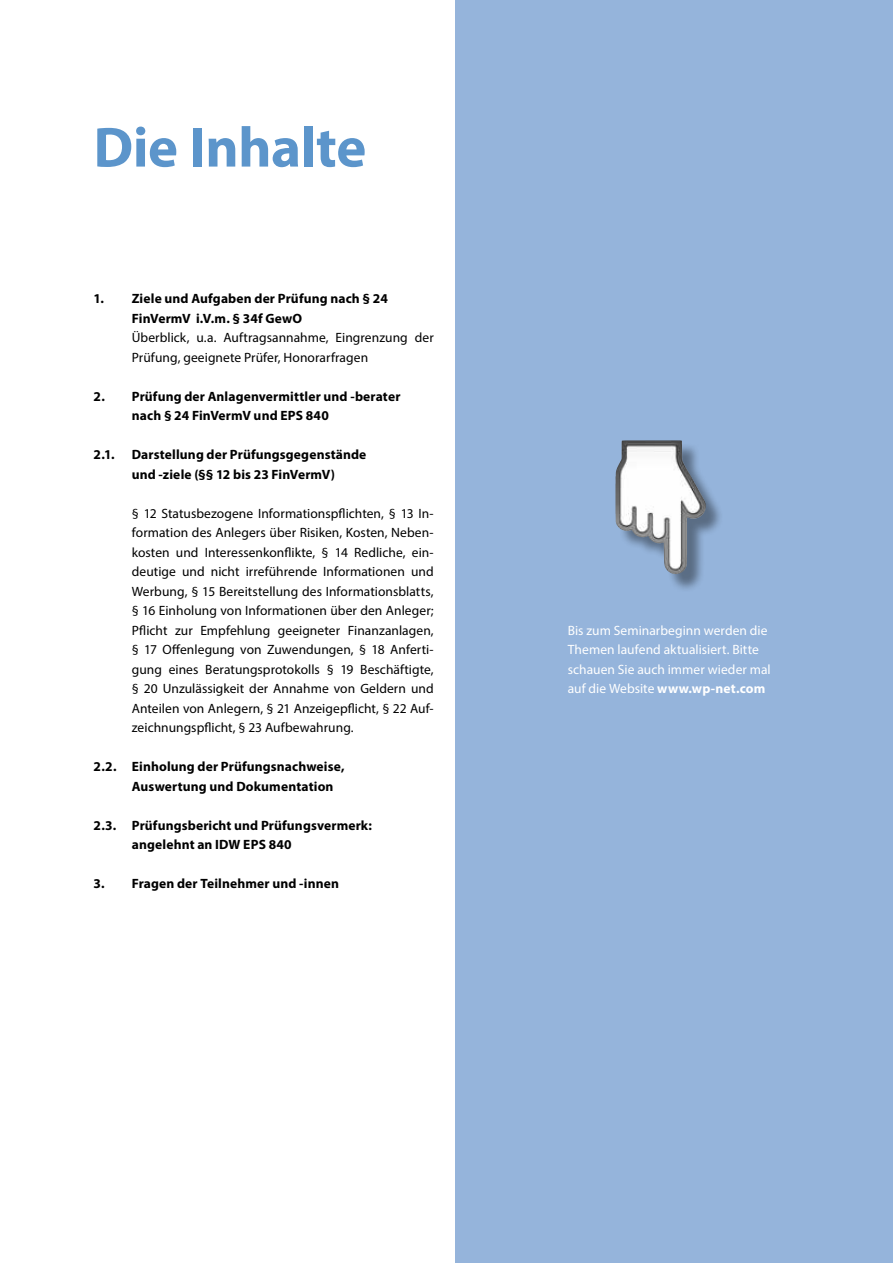
<style>
.page{position:relative;width:893px;height:1263px;background:#fff}
.page>*{position:absolute;margin:0;border:0;box-sizing:border-box;transform-origin:0 0}
.t1{font:700 57px "Myriad Pro";letter-spacing:-.01em;color:#5c95cb}
.t2{font:13.5px/19.5px "Myriad Pro";letter-spacing:.005em;color:#000}
.t3{font:700 13.5px/19.5px "Myriad Pro";letter-spacing:.01em;color:#000}
.t4{font:13.5px/19.5px "Myriad Pro";letter-spacing:.005em;color:#fff}
.s1{font-weight:700}
</style>
<div class="page">
<div style="left:455px;top:0;width:438px;height:1263px;background:#95b4db"></div>
<div style="left:618px;top:443px;width:106px;height:149px;background:#000;opacity:.4"></div>
<img style="left:615px;top:440px;width:65px;height:97px">
<h1 class="t1" style="left:94px;top:110px;width:274px">Die Inhalte</h1>
<p class="t3" style="left:132px;top:288px;width:258px;text-indent:-38px">1. Ziele und Aufgaben der Prüfung nach § 24<br>FinVermV i.V.m. § 34f GewO</p>
<p class="t2" style="left:132px;top:328px;width:303px">Überblick, u.a. Auftragsannahme, Eingrenzung der<br>Prüfung, geeignete Prüfer, Honorarfragen</p>
<p class="t3" style="left:132px;top:386px;width:270px;text-indent:-38px">2. Prüfung der Anlagenvermittler und -berater nach § 24 FinVermV und EPS 840</p>
<p class="t3" style="left:94px;top:444px;width:23px">2.1.</p>
<p class="t3" style="left:132px;top:444px;width:236px">Darstellung der Prüfungsgegenstände und -ziele (§§ 12 bis 23 FinVermV)</p>
<p class="t2" style="left:132px;top:503px;width:303px;text-align:justify">§ 12 Statusbezogene Informationspflichten, § 13 In&shy;formation des Anlegers über Risiken, Kosten, Neben&shy;kosten und Interessenkonflikte, § 14 Redliche, ein&shy;deutige und nicht irreführende Informationen und Werbung, § 15 Bereitstellung des Informationsblatts, § 16 Einholung von Informationen über den Anleger; Pflicht zur Empfehlung geeigneter Finanzanlagen, § 17 Offenlegung von Zuwendungen, § 18 Anferti&shy;gung eines Beratungsprotokolls § 19 Beschäftigte, § 20 Unzulässigkeit der Annahme von Geldern und Anteilen von Anlegern, § 21 Anzeigepflicht, § 22 Auf&shy;zeichnungspflicht, § 23 Aufbewahrung.</p>
<p class="t3" style="left:132px;top:756px;width:214px;text-indent:-38px">2.2. Einholung der Prüfungsnachweise,<br>Auswertung und Dokumentation</p>
<p class="t3" style="left:132px;top:815px;width:242px;text-indent:-38px">2.3. Prüfungsbericht und Prüfungsvermerk: angelehnt an IDW EPS 840</p>
<p class="t3" style="left:94px;top:873px;width:247px">3. Fragen der Teilnehmer und -innen</p>
<p class="t4" style="left:568px;top:620px;width:205px">Bis zum Seminarbeginn werden die Themen laufend aktualisiert. Bitte schauen Sie auch immer wieder mal auf die Website <span class="s1">www.wp-net.com</span></p>
</div>
